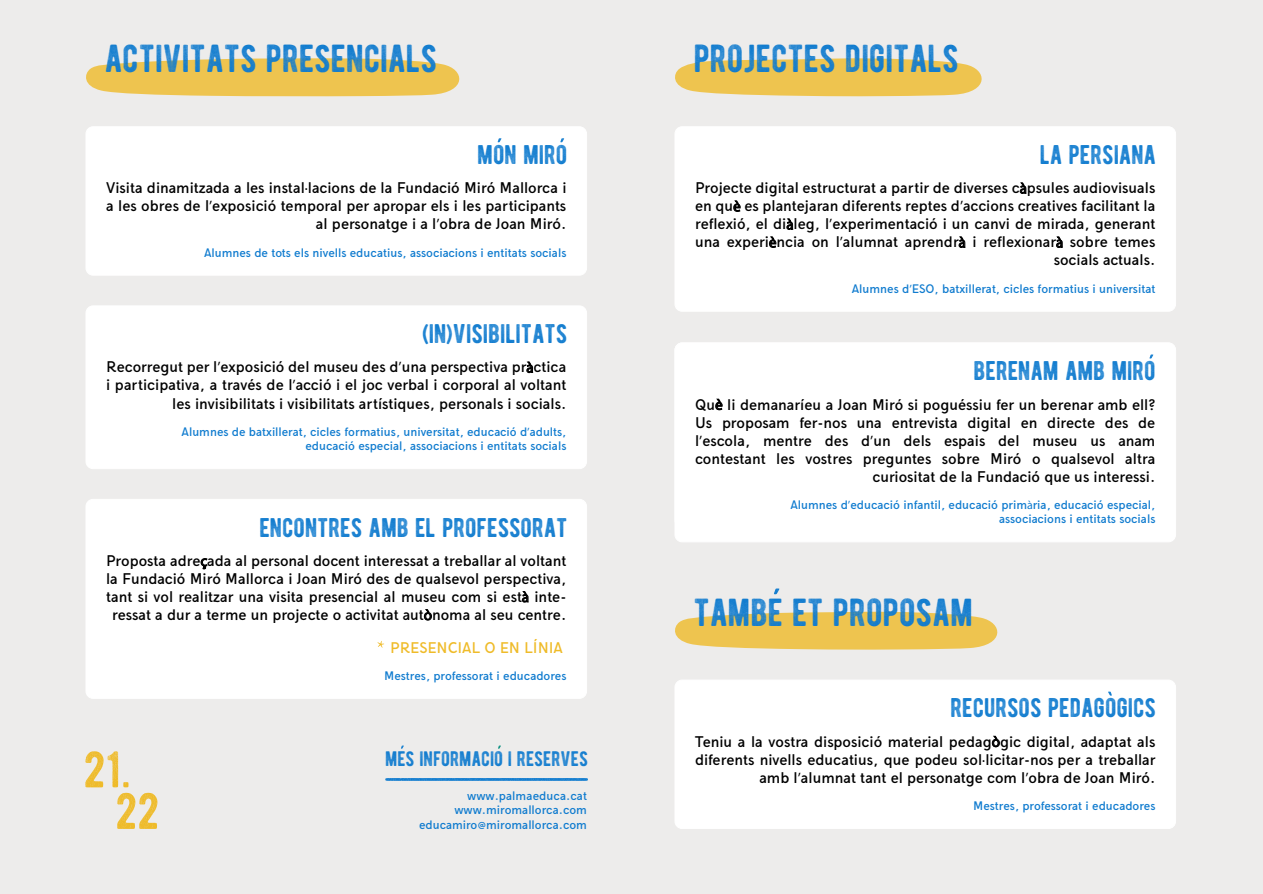
<style>
.page{position:relative;width:1263px;height:894px;background:#fff}
.page>*{position:absolute;margin:0;border:0;box-sizing:border-box;transform-origin:0 0}
.t1{font:51.3px "BERNIERDISTRESSED";color:#efbb29}
.t2{font:39px "BERNIERDISTRESSED";color:#117ccf}
.t3{font:27px "BERNIERDISTRESSED";color:#117ccf}
.t4{font:21px "BERNIERDISTRESSED";color:#117ccf}
.t5{font:15px/18px "Ferpal";color:#000;text-align:right}
.t6{font:15px "Ferpal";color:#efbb29}
.t7{font:12px/14.4px "Ferpal";color:#117ccf;text-align:right}
.s1{font-family:"Myriad Pro"}
</style>
<div class="page">
<div style="left:0;top:0;width:1263px;height:893px;background:#edeceb"></div>
<svg style="left:123px;top:782px;width:6px;height:5px"></svg>
<div style="left:675px;top:127px;width:500px;height:184px;background:#fff;border-radius:7px"></div>
<div style="left:675px;top:126px;width:501px;height:185px;border:1px solid #fff;border-radius:7px"></div>
<svg style="left:86px;top:58px;width:373px;height:38px"></svg>
<div style="left:86px;top:127px;width:500px;height:148px;background:#fff;border-radius:7px"></div>
<div style="left:86px;top:126px;width:501px;height:149px;border:1px solid #fff;border-radius:7px"></div>
<svg style="left:675px;top:58px;width:307px;height:38px"></svg>
<div style="left:675px;top:343px;width:500px;height:198px;background:#fff;border-radius:7px"></div>
<svg style="left:675px;top:611px;width:322px;height:38px"></svg>
<div style="left:675px;top:680px;width:500px;height:148px;background:#fff;border-radius:7px"></div>
<div style="left:675px;top:679px;width:501px;height:149px;border:1px solid #fff;border-radius:7px"></div>
<div style="left:86px;top:306px;width:500px;height:162px;background:#fff;border-radius:7px"></div>
<div style="left:86px;top:305px;width:501px;height:164px;border:1px solid #fff;border-radius:7px"></div>
<div style="left:675px;top:343px;width:501px;height:184px;border:1px solid #fff;border-radius:7px"></div>
<div style="left:86px;top:499px;width:500px;height:199px;background:#fff;border-radius:7px"></div>
<div style="left:86px;top:499px;width:501px;height:199px;border:1px solid #fff;border-radius:7px"></div>
<svg style="left:1020px;top:182px;width:6px;height:12px"></svg>
<svg style="left:733px;top:200px;width:7px;height:12px"></svg>
<svg style="left:787px;top:218px;width:6px;height:12px"></svg>
<svg style="left:769px;top:236px;width:7px;height:12px"></svg>
<svg style="left:959px;top:236px;width:6px;height:12px"></svg>
<svg style="left:1056px;top:236px;width:6px;height:12px"></svg>
<svg style="left:715px;top:399px;width:7px;height:11px"></svg>
<svg style="left:992px;top:735px;width:8px;height:12px"></svg>
<svg style="left:527px;top:362px;width:6px;height:11px"></svg>
<svg style="left:201px;top:558px;width:6px;height:11px"></svg>
<svg style="left:522px;top:591px;width:6px;height:11px"></svg>
<svg style="left:424px;top:609px;width:8px;height:11px"></svg>
<svg style="left:377px;top:641px;width:7px;height:6px"></svg>
<svg style="left:1149px;top:354px;width:4px;height:4px"></svg>
<svg style="left:1108px;top:691px;width:4px;height:4px"></svg>
<svg style="left:774px;top:588px;width:5px;height:6px"></svg>
<svg style="left:560px;top:138px;width:4px;height:4px"></svg>
<svg style="left:385px;top:778px;width:203px;height:2px"></svg>
<h2 class="t2" style="left:104px;top:27px;width:334px">ACTIVITATS PRESENCIALS</h2>
<h3 class="t3" style="left:477px;top:132px;width:91px">MON MIRO</h3>
<p class="t5" style="left:106px;top:179px;width:462px">Visita dinamitzada a les instal<span class="s1">·</span>lacions de la Fundació Miró Mallorca i a les obres de l<span class="s1">’</span>exposició temporal per apropar els i les participants al personatge i a l<span class="s1">’</span>obra de Joan Miró.</p>
<p class="t7" style="left:204px;top:245px;width:364px">Alumnes de tots els nivells educatius, associacions i entitats socials</p>
<h3 class="t3" style="left:422px;top:311px;width:147px">(IN)VISIBILITATS</h3>
<p class="t5" style="left:106px;top:358px;width:462px">Recorregut per l<span class="s1">’</span>exposició del museu des d<span class="s1">’</span>una perspectiva pr<span class="s1">à</span>ctica i participativa, a través de l<span class="s1">’</span>acció i el joc verbal i corporal al voltant les invisibilitats i visibilitats artístiques, personals i socials.</p>
<p class="t7" style="left:182px;top:424px;width:386px">Alumnes de batxillerat, cicles formatius, universitat, educació d<span class="s1">’</span>adults, educació especial, associacions i entitats socials</p>
<h3 class="t3" style="left:259px;top:505px;width:310px">ENCONTRES AMB EL PROFESSORAT</h3>
<p class="t5" style="left:106px;top:551px;width:462px;text-align:center">Proposta adre<span class="s1">ç</span>ada al personal docent interessat a treballar al voltant la Fundació Miró Mallorca i Joan Miró des de qualsevol perspectiva, tant si vol realitzar una visita presencial al museu com si est<span class="s1">à</span> inte&shy;ressat a dur a terme un projecte o activitat aut<span class="s1">ò</span>noma al seu centre.</p>
<p class="t6" style="left:390px;top:638px;width:174px">PRESENCIAL O EN LÍNIA</p>
<h1 class="t1" style="left:84px;top:727px;width:39px">21</h1>
<h1 class="t1" style="left:115px;top:768px;width:46px">22</h1>
<p class="t7" style="left:384px;top:668px;width:184px">Mestres, professorat i educadores</p>
<h3 class="t4" style="left:385px;top:740px;width:204px">MES INFORMACIO I RESERVES</h3>
<p class="t7" style="left:419px;top:788px;width:169px">www.palmaeduca.cat www.miromallorca.com educamiro@miromallorca.com</p>
<h2 class="t2" style="left:693px;top:27px;width:267px">PROJECTES DIGITALS</h2>
<h3 class="t3" style="left:1040px;top:132px;width:118px">LA PERSIANA</h3>
<p class="t5" style="left:695px;top:179px;width:462px">Projecte digital estructurat a partir de diverses c<span class="s1">à</span>psules audiovisuals en qu<span class="s1">è</span> es plantejaran diferents reptes d<span class="s1">’</span>accions creatives facilitant la reflexió, el di<span class="s1">à</span>leg, l<span class="s1">’</span>experimentació i un canvi de mirada, generant una experi<span class="s1">è</span>ncia on l<span class="s1">’</span>alumnat aprendr<span class="s1">à</span> i reflexionar<span class="s1">à</span> sobre temes socials actuals.</p>
<p class="t7" style="left:852px;top:281px;width:305px">Alumnes d<span class="s1">’</span>ESO, batxillerat, cicles formatius i universitat</p>
<h3 class="t3" style="left:973px;top:348px;width:184px">BERENAM AMB MIRO</h3>
<p class="t5" style="left:695px;top:395px;width:462px">Qu<span class="s1">è</span> li demanaríeu a Joan Miró si poguéssiu fer un berenar amb ell?<br>Us proposam fer-nos una entrevista digital en directe des de l<span class="s1">’</span>escola, mentre des d<span class="s1">’</span>un dels espais del museu us anam contestant les vostres preguntes sobre Miró o qualsevol altra curiositat de la Fundació que us interessi.</p>
<p class="t7" style="left:790px;top:497px;width:366px">Alumnes d<span class="s1">’</span>educació infantil, educació prim<span class="s1">à</span>ria, educació especial, associacions i entitats socials</p>
<h2 class="t2" style="left:693px;top:580px;width:281px">TAMBE ET PROPOSAM</h2>
<h3 class="t3" style="left:950px;top:685px;width:207px">RECURSOS PEDAGOGICS</h3>
<p class="t5" style="left:695px;top:732px;width:462px">Teniu a la vostra disposició material pedag<span class="s1">ò</span>gic digital, adaptat als diferents nivells educatius, que podeu sol<span class="s1">·</span>licitar-nos per a treballar amb l<span class="s1">’</span>alumnat tant el personatge com l<span class="s1">’</span>obra de Joan Miró.</p>
<p class="t7" style="left:973px;top:798px;width:184px">Mestres, professorat i educadores</p>
</div>
